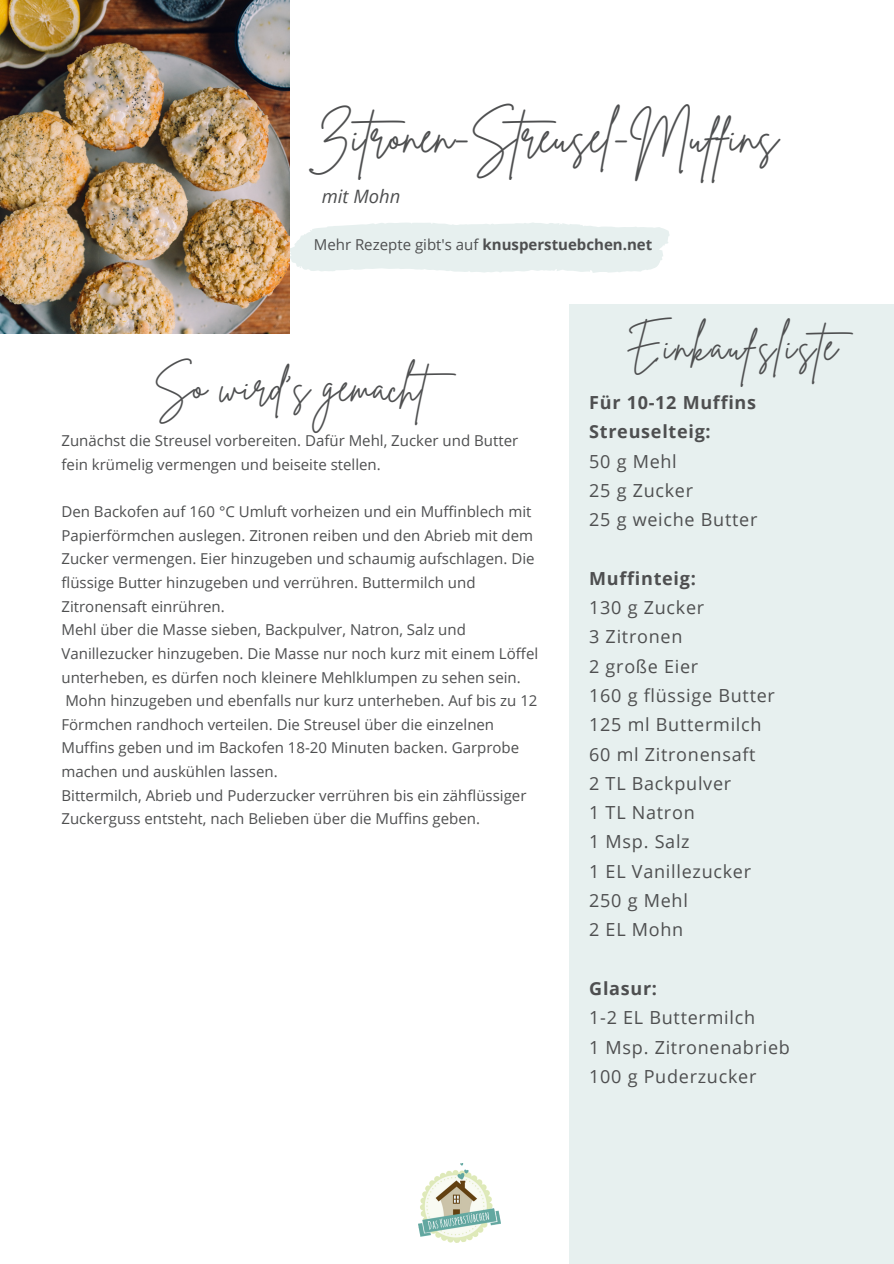
<style>
.page{position:relative;width:894px;height:1264px;background:#fff}
.page>*{position:absolute;margin:0;border:0;box-sizing:border-box;transform-origin:0 0}
.t1{font:48px "Brittany Signature";color:#4e4f50}
.t2{font:42px "Brittany Signature";color:#4e4f50}
.t3{font:42px "Brittany Signature";letter-spacing:.05em;color:#4e4f50}
.t4{font:italic 18.45px "Open Sans";color:#4e4f50}
.t5{font:18px/29.2px "Open Sans";letter-spacing:.04em;color:#4e4f50}
.t6{font:700 18px/29.2px "Open Sans";letter-spacing:.04em;color:#4e4f50}
.t7{font:15px/23.7px "Open Sans";color:#4e4f50}
.s1{font-weight:700}
</style>
<div class="page">
<svg style="left:289px;top:213px;width:381px;height:71px"></svg>
<img style="left:0;top:0;width:289px;height:333px">
<img style="left:418px;top:1163px;width:82px;height:79px">
<div style="left:569px;top:303px;width:324px;height:960px;background:#e7f0ef"></div>
<h1 class="t1" style="left:314px;top:104px;width:466px">Zitronen-Streusel-Muffins</h1>
<p class="t4" style="left:322px;top:183px;width:80px">mit Mohn</p>
<p class="t7" style="left:314px;top:232px;width:340px">Mehr Rezepte gibt's auf <span class="s1">knusperstuebchen.net</span></p>
<h2 class="t2" style="left:154px;top:359px;width:315px">So wird's gemacht</h2>
<p class="t7" style="left:61px;top:428px;width:458px">Zunächst die Streusel vorbereiten. Dafür Mehl, Zucker und Butter fein krümelig vermengen und beiseite stellen.</p>
<p class="t7" style="left:61px;top:499px;width:478px">Den Backofen auf 160 °C Umluft vorheizen und ein Muffinblech mit Papierförmchen auslegen. Zitronen reiben und den Abrieb mit dem Zucker vermengen. Eier hinzugeben und schaumig aufschlagen. Die flüssige Butter hinzugeben und verrühren. Buttermilch und Zitronensaft einrühren.<br>Mehl über die Masse sieben, Backpulver, Natron, Salz und Vanillezucker hinzugeben. Die Masse nur noch kurz mit einem Löffel unterheben, es dürfen noch kleinere Mehlklumpen zu sehen sein.<br>Mohn hinzugeben und ebenfalls nur kurz unterheben. Auf bis zu 12<br>Förmchen randhoch verteilen. Die Streusel über die einzelnen Muffins geben und im Backofen 18-20 Minuten backen. Garprobe machen und auskühlen lassen.<br>Bittermilch, Abrieb und Puderzucker verrühren bis ein zähflüssiger Zuckerguss entsteht, nach Belieben über die Muffins geben.</p>
<h2 class="t3" style="left:626px;top:318px;width:240px">Einkaufsliste</h2>
<p class="t6" style="left:589px;top:387px;width:168px">Für 10-12 Muffins<br>Streuselteig:</p>
<p class="t5" style="left:589px;top:446px;width:170px">50 g Mehl<br>25 g Zucker<br>25 g weiche Butter</p>
<p class="t6" style="left:589px;top:563px;width:108px">Muffinteig:</p>
<p class="t5" style="left:589px;top:592px;width:187px">130 g Zucker<br>3 Zitronen<br>2 große Eier<br>160 g flüssige Butter<br>125 ml Buttermilch<br>60 ml Zitronensaft<br>2 TL Backpulver<br>1 TL Natron<br>1 Msp. Salz<br>1 EL Vanillezucker<br>250 g Mehl<br>2 EL Mohn</p>
<p class="t6" style="left:589px;top:973px;width:69px">Glasur:</p>
<p class="t5" style="left:589px;top:1002px;width:202px">1-2 EL Buttermilch<br>1 Msp. Zitronenabrieb<br>100 g Puderzucker</p>
</div>
